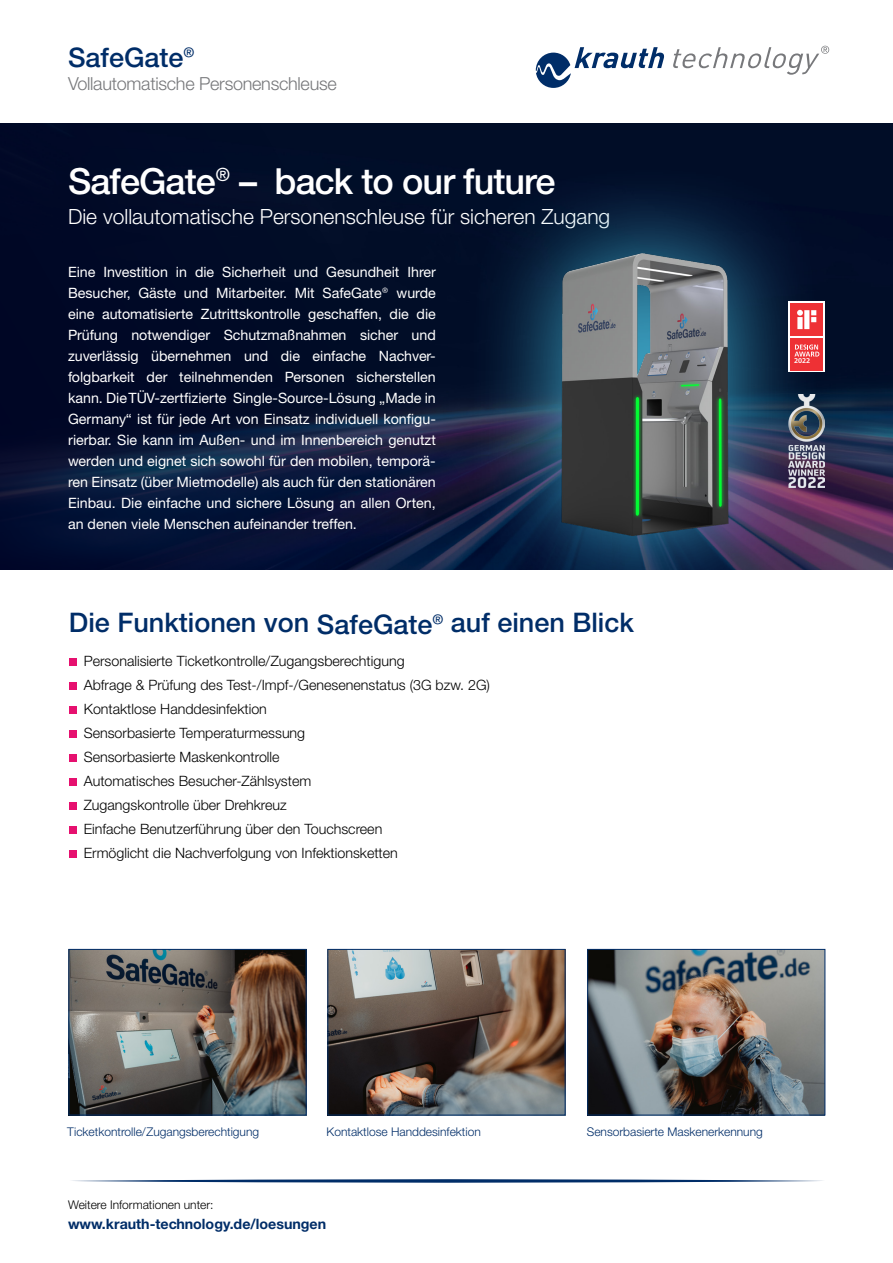
<style>
.page{position:relative;width:893px;height:1263px;background:#fff}
.page>*{position:absolute;margin:0;border:0;box-sizing:border-box;transform-origin:0 0}
.t1{font:500 36px "Helvetica Neue CE";letter-spacing:-.025em;color:#fff}
.t2{font:500 27px "Helvetica Neue CE";color:#002d68}
.t3{font:300 21px "Helvetica Neue CE";color:#fff}
.t4{font:300 18px "Helvetica Neue CE";letter-spacing:-.015em;color:#77787b}
.t5{font:14.25px/21px "Helvetica Neue CE";color:#fff;text-align:justify}
.t6{font:300 14.25px/24px "Helvetica Neue CE";color:#000}
.t7{font:700 14.25px "Helvetica Neue CE";color:#002d68}
.t8{font:300 12px "Helvetica Neue";color:#002d68}
.t9{font:300 12px "Helvetica Neue";color:#000}
.t10{font:700 6.9px "Frutiger Neue LT Pro";color:#fff}
</style>
<div class="page">
<img style="left:0;top:123px;width:893px;height:447px">
<svg style="left:72px;top:1179px;width:751px;height:4px"></svg>
<svg style="left:536px;top:47px;width:129px;height:41px"></svg>
<svg style="left:673px;top:46px;width:156px;height:29px"></svg>
<div style="left:69px;top:658px;width:7px;height:8px;background:#e6106f"></div>
<div style="left:69px;top:682px;width:7px;height:8px;background:#e6106f"></div>
<div style="left:69px;top:706px;width:7px;height:8px;background:#e6106f"></div>
<div style="left:69px;top:730px;width:7px;height:8px;background:#e6106f"></div>
<div style="left:69px;top:754px;width:7px;height:8px;background:#e6106f"></div>
<div style="left:69px;top:778px;width:7px;height:8px;background:#e6106f"></div>
<div style="left:69px;top:802px;width:7px;height:8px;background:#e6106f"></div>
<div style="left:69px;top:826px;width:7px;height:8px;background:#e6106f"></div>
<div style="left:69px;top:850px;width:7px;height:8px;background:#e6106f"></div>
<img style="left:71px;top:951px;width:234px;height:162px">
<div style="left:69px;top:949px;width:238px;height:166px;border:1px solid #002d68"></div>
<img style="left:329px;top:951px;width:234px;height:162px">
<div style="left:327px;top:949px;width:238px;height:166px;border:1px solid #002d68"></div>
<img style="left:589px;top:951px;width:234px;height:162px">
<div style="left:587px;top:949px;width:238px;height:166px;border:1px solid #002d68"></div>
<img style="left:21px;top:124px;width:841px;height:445px">
<img style="left:789px;top:395px;width:36px;height:92px">
<svg style="left:789px;top:302px;width:36px;height:70px"></svg>
<div style="left:790px;top:338px;width:33px;height:32px;background:#ee3135"></div>
<div style="left:790px;top:303px;width:33px;height:33px;background:#ee3135"></div>
<svg style="left:797px;top:310px;width:19px;height:19px"></svg>
<svg style="left:794px;top:344px;width:25px;height:13px"></svg>
<h2 class="t2" style="left:68px;top:41px;width:133px">SafeGate®</h2>
<p class="t4" style="left:68px;top:72px;width:270px">Vollautomatische Personenschleuse</p>
<h1 class="t1" style="left:68px;top:159px;width:489px">SafeGate® – back to our future</h1>
<h3 class="t3" style="left:68px;top:204px;width:544px">Die vollautomatische Personenschleuse für sicheren Zugang</h3>
<p class="t5" style="left:68px;top:261px;width:369px">Eine Investition in die Sicherheit und Gesundheit Ihrer Besucher, Gäste und Mitarbeiter. Mit SafeGate® wurde eine automatisierte Zutrittskontrolle geschaffen, die die Prüfung notwendiger Schutzmaßnahmen sicher und zuverlässig übernehmen und die einfache Nachver&shy;folgbarkeit der teilnehmenden Personen sicherstellen kann. Die TÜV-zertfizierte Single-Source-Lösung „Made in Germany“ ist für jede Art von Einsatz individuell konfigu&shy;rierbar. Sie kann im Außen- und im Innenbereich genutzt werden und eignet sich sowohl für den mobilen, temporä&shy;ren Einsatz (über Mietmodelle) als auch für den stationären Einbau. Die einfache und sichere Lösung an allen Orten, an denen viele Menschen aufeinander treffen.</p>
<h2 class="t2" style="left:69px;top:606px;width:567px">Die Funktionen von SafeGate® auf einen Blick</h2>
<p class="t6" style="left:84px;top:649px;width:408px">Personalisierte Ticketkontrolle/Zugangsberechtigung<br>Abfrage &amp; Prüfung des Test-/Impf-/Genesenenstatus (3G bzw. 2G)<br>Kontaktlose Handdesinfektion<br>Sensorbasierte Temperaturmessung<br>Sensorbasierte Maskenkontrolle<br>Automatisches Besucher-Zählsystem<br>Zugangskontrolle über Drehkreuz<br>Einfache Benutzerführung über den Touchscreen<br>Ermöglicht die Nachverfolgung von Infektionsketten</p>
<p class="t10" style="left:794px;top:357px;width:18px">2022</p>
<p class="t8" style="left:67px;top:1124px;width:193px">Ticketkontrolle/Zugangsberechtigung</p>
<p class="t8" style="left:327px;top:1124px;width:156px">Kontaktlose Handdesinfektion</p>
<p class="t8" style="left:587px;top:1124px;width:178px">Sensorbasierte Maskenerkennung</p>
<p class="t9" style="left:68px;top:1197px;width:147px">Weitere Informationen unter:</p>
<p class="t7" style="left:68px;top:1215px;width:260px">www.krauth-technology.de/loesungen</p>
</div>
